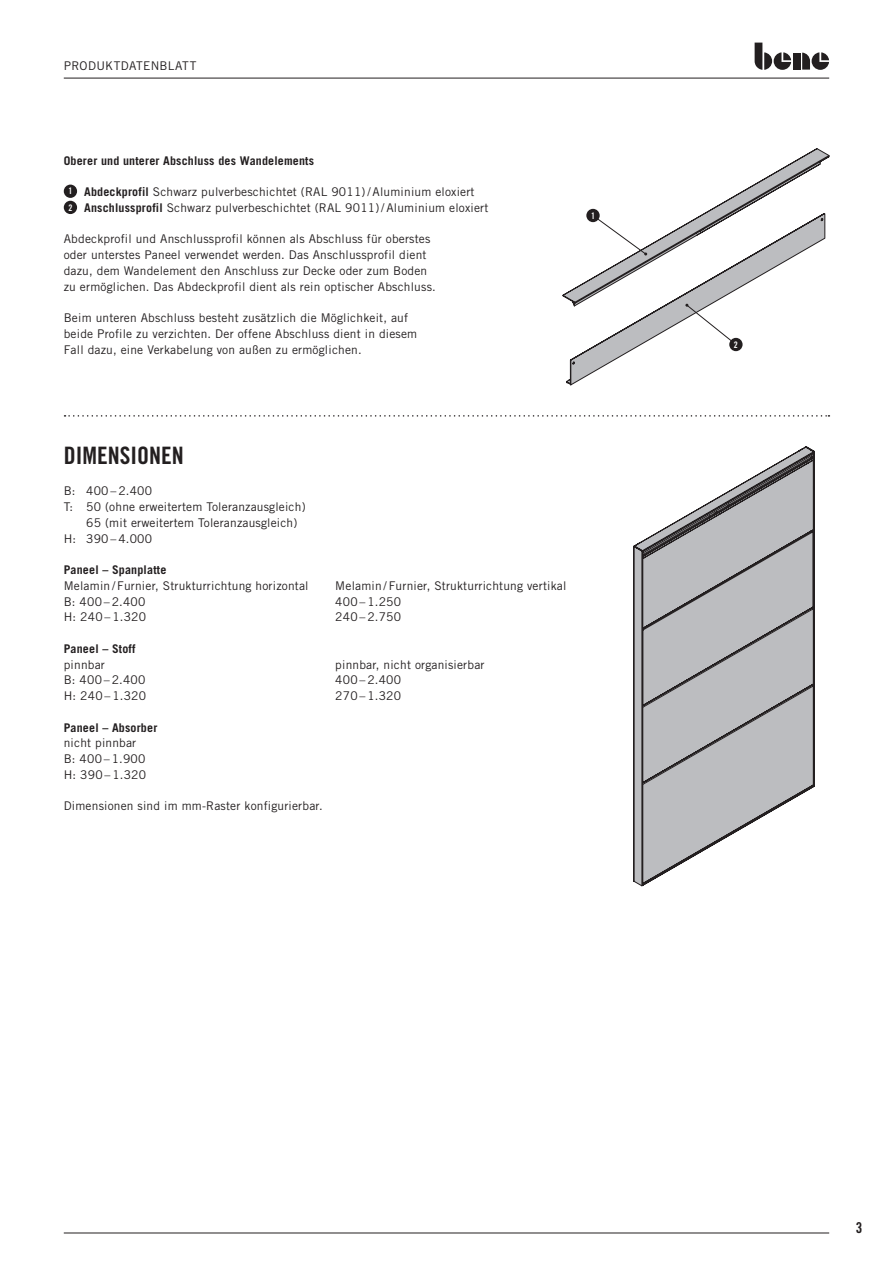
<style>
.page{position:relative;width:893px;height:1263px;background:#fff}
.page>*{position:absolute;margin:0;border:0;box-sizing:border-box;transform-origin:0 0}
.t1{font:24px "Trade Gothic LT Std Bd Cn 20";color:#231f20}
.t2{font:15px "Trade Gothic LT Std Bd Cn 20";color:#231f20}
.t3{font:12px/15.8px "Trade Gothic LT Std";letter-spacing:.015em;color:#231f20}
.t4{font:700 12px "Trade Gothic LT Std";letter-spacing:.015em;color:#231f20}
.t5{font:9px/16.2px "Trade Gothic LT Std Bd Cn 20";color:#fff}
.s1{font-weight:700}
</style>
<div class="page">
<hr style="left:64px;top:78px;width:765px;height:1px;background:#231f20">
<hr style="left:64px;top:1232px;width:765px;height:1px;background:#231f20">
<svg style="left:755px;top:43px;width:36px;height:27px"></svg>
<div style="left:793px;top:53px;width:7px;height:17px;background:#231f20"></div>
<svg style="left:802px;top:52px;width:27px;height:18px"></svg>
<div style="left:64px;top:185px;width:13px;height:13px;background:#231f20;border-radius:50%"></div>
<div style="left:64px;top:201px;width:13px;height:13px;background:#231f20;border-radius:50%"></div>
<svg style="left:563px;top:149px;width:266px;height:236px"></svg>
<div style="left:586px;top:209px;width:14px;height:13px;background:#231f20;border-radius:50%"></div>
<div style="left:729px;top:338px;width:14px;height:13px;background:#231f20;border-radius:50%"></div>
<svg style="left:65px;top:415px;width:764px;height:2px"></svg>
<svg style="left:633px;top:446px;width:182px;height:440px"></svg>
<p class="t3" style="left:64px;top:58px;width:134px">PRODUKTDATENBLATT</p>
<p class="t4" style="left:64px;top:153px;width:252px">Oberer und unterer Abschluss des Wandelements</p>
<p class="t5" style="left:68px;top:183px;width:5px">1<br>2</p>
<p class="t3" style="left:84px;top:184px;width:406px"><span class="s1">Abdeckprofil</span> Schwarz pulverbeschichtet (RAL 9011)/ Aluminium eloxiert<br><span class="s1">Anschlussprofil</span> Schwarz pulverbeschichtet (RAL 9011)/ Aluminium eloxiert</p>
<p class="t3" style="left:64px;top:231px;width:374px">Abdeckprofil und Anschlussprofil können als Abschluss für oberstes oder unterstes Paneel verwendet werden. Das Anschlussprofil dient dazu, dem Wandelement den Anschluss zur Decke oder zum Boden zu ermöglichen. Das Abdeckprofil dient als rein optischer Abschluss.</p>
<p class="t3" style="left:64px;top:310px;width:355px">Beim unteren Abschluss besteht zusätzlich die Möglichkeit, auf beide Profile zu verzichten. Der offene Abschluss dient in diesem<br>Fall dazu, eine Verkabelung von außen zu ermöglichen.</p>
<p class="t5" style="left:591px;top:207px;width:5px">1</p>
<h1 class="t1" style="left:64px;top:441px;width:121px">DIMENSIONEN</h1>
<p class="t3" style="left:64px;top:483px;width:90px">B: 400 – 2.400</p>
<p class="t3" style="left:64px;top:499px;width:243px">T: 50 (ohne erweitertem Toleranzausgleich)</p>
<p class="t3" style="left:86px;top:515px;width:213px">65 (mit erweitertem Toleranzausgleich)</p>
<p class="t3" style="left:64px;top:530px;width:90px">H: 390 – 4.000</p>
<p class="t4" style="left:64px;top:562px;width:104px">Paneel – Spanplatte</p>
<p class="t3" style="left:64px;top:578px;width:246px">Melamin / Furnier, Strukturrichtung horizontal</p>
<p class="t3" style="left:335px;top:578px;width:233px">Melamin / Furnier, Strukturrichtung vertikal</p>
<p class="t3" style="left:64px;top:593px;width:83px">B: 400 – 2.400</p>
<p class="t3" style="left:335px;top:593px;width:67px">400 – 1.250</p>
<p class="t3" style="left:64px;top:609px;width:84px">H: 240 – 1.320</p>
<p class="t3" style="left:335px;top:609px;width:67px">240 – 2.750</p>
<p class="t4" style="left:64px;top:641px;width:73px">Paneel – Stoff</p>
<p class="t3" style="left:64px;top:656px;width:43px">pinnbar</p>
<p class="t3" style="left:335px;top:656px;width:151px">pinnbar, nicht organisierbar</p>
<p class="t3" style="left:64px;top:672px;width:83px">B: 400 – 2.400</p>
<p class="t3" style="left:335px;top:672px;width:67px">400 – 2.400</p>
<p class="t3" style="left:64px;top:688px;width:84px">H: 240 – 1.320</p>
<p class="t3" style="left:335px;top:688px;width:67px">270 – 1.320</p>
<p class="t4" style="left:64px;top:720px;width:95px">Paneel – Absorber</p>
<p class="t3" style="left:64px;top:735px;width:84px">nicht pinnbar<br>B: 400 – 1.900<br>H: 390 – 1.320</p>
<p class="t3" style="left:64px;top:798px;width:260px">Dimensionen sind im mm-Raster konfigurierbar.</p>
<p class="t5" style="left:734px;top:336px;width:5px">2</p>
<p class="t2" style="left:856px;top:1218px;width:8px">3</p>
</div>
